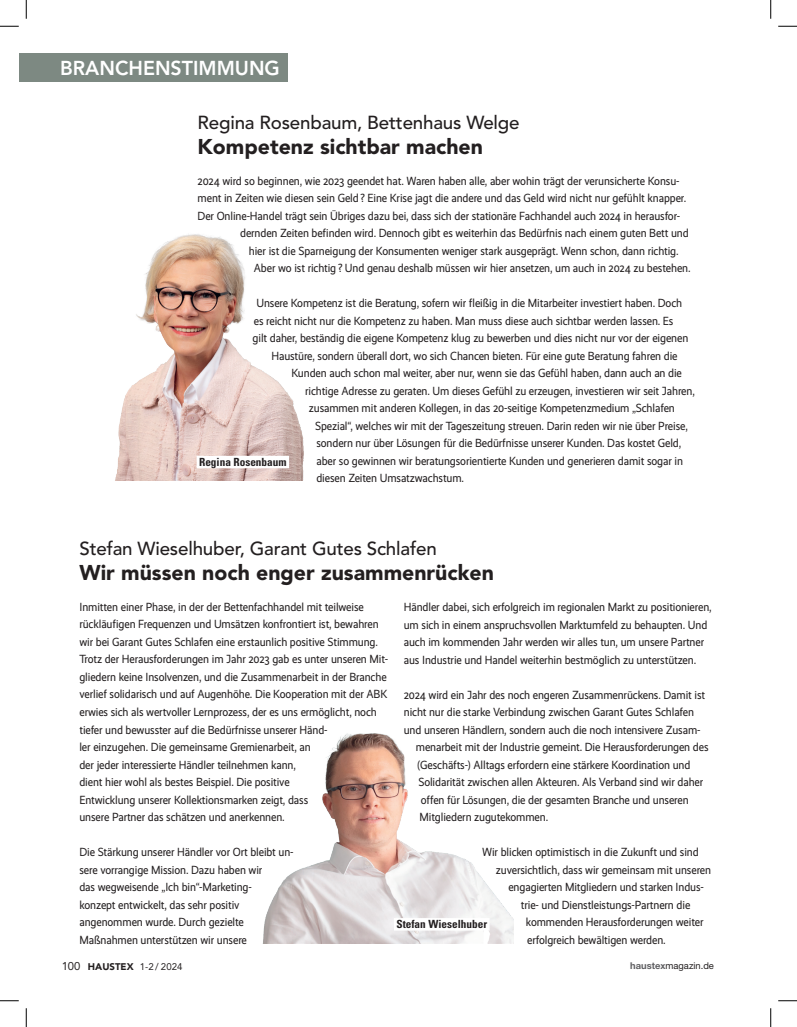
<style>
.page{position:relative;width:797px;height:1027px;background:#fff}
.page>*{position:absolute;margin:0;border:0;box-sizing:border-box;transform-origin:0 0}
.t1{font:900 21.25px "Avenir LT Std";color:#231f20}
.t2{font:800 20px "Avenir LT Std";color:#fff}
.t3{font:500 18.75px "Avenir LT Std";letter-spacing:-.01em;color:#231f20}
.t4{font:11.88px/17.5px "Realist Narrow";letter-spacing:-.01em;color:#231f20}
.t5{font:700 condensed 11.25px "Univers LT Std";color:#231f20}
.t6{font:9.62px "Avenir LT Std";color:#231f20}
.t7{font:9.38px "Helvetica Neue LT Std";color:#231f20}
.s1{font-size:11.25px}
.s2{font-weight:900}
.s3{font-weight:700;color:#5f5f62}
</style>
<div class="page">
<div style="left:19px;top:53px;width:269px;height:28px;background:#7d8982"></div>
<img style="left:263px;top:733px;width:250px;height:210px">
<img style="left:115px;top:234px;width:189px;height:246px">
<div style="left:197px;top:456px;width:92px;height:12px;background:#fff"></div>
<div style="left:394px;top:918px;width:95px;height:13px;background:#fff"></div>
<svg style="left:0;top:25px;width:19px;height:2px"></svg>
<svg style="left:778px;top:25px;width:19px;height:2px"></svg>
<svg style="left:0;top:1000px;width:19px;height:1px"></svg>
<svg style="left:778px;top:1000px;width:19px;height:1px"></svg>
<svg style="left:25px;top:0;width:2px;height:19px"></svg>
<svg style="left:25px;top:1008px;width:2px;height:19px"></svg>
<svg style="left:770px;top:0;width:1px;height:19px"></svg>
<svg style="left:770px;top:1008px;width:1px;height:19px"></svg>
<h2 class="t2" style="left:60px;top:56px;width:221px">BRANCHENSTIMMUNG</h2>
<h3 class="t3" style="left:198px;top:112px;width:323px">Regina Rosenbaum, Bettenhaus Welge</h3>
<h1 class="t1" style="left:198px;top:134px;width:287px">Kompetenz sichtbar machen</h1>
<p class="t4" style="left:198px;top:172px;width:483px">2024 wird so beginnen, wie 2023 geendet hat. Waren haben alle, aber wohin trägt der verunsicherte Konsu-</p>
<p class="t4" style="left:198px;top:190px;width:490px">ment in Zeiten wie diesen sein Geld ? Eine Krise jagt die andere und das Geld wird nicht nur gefühlt knapper.</p>
<p class="t4" style="left:198px;top:207px;width:484px">Der Online-Handel trägt sein Übriges dazu bei, dass sich der stationäre Fachhandel auch 2024 in herausfor-</p>
<p class="t4" style="left:240px;top:225px;width:450px">dernden Zeiten befinden wird. Dennoch gibt es weiterhin das Bedürfnis nach einem guten Bett und</p>
<p class="t4" style="left:249px;top:242px;width:431px">hier ist die Sparneigung der Konsumenten weniger stark ausgeprägt. Wenn schon, dann richtig.</p>
<p class="t4" style="left:254px;top:260px;width:438px">Aber wo ist richtig ? Und genau deshalb müssen wir hier ansetzen, um auch in 2024 zu bestehen.</p>
<p class="t4" style="left:256px;top:295px;width:427px">Unsere Kompetenz ist die Beratung, sofern wir fleißig in die Mitarbeiter investiert haben. Doch</p>
<p class="t4" style="left:254px;top:312px;width:421px">es reicht nicht nur die Kompetenz zu haben. Man muss diese auch sichtbar werden lassen. Es</p>
<p class="t4" style="left:253px;top:330px;width:437px">gilt daher, beständig die eigene Kompetenz klug zu bewerben und dies nicht nur vor der eigenen</p>
<p class="t4" style="left:271px;top:347px;width:408px">Haustüre, sondern überall dort, wo sich Chancen bieten. Für eine gute Beratung fahren die</p>
<p class="t4" style="left:291px;top:365px;width:392px">Kunden auch schon mal weiter, aber nur, wenn sie das Gefühl haben, dann auch an die</p>
<p class="t4" style="left:305px;top:382px;width:391px">richtige Adresse zu geraten. Um dieses Gefühl zu erzeugen, investieren wir seit Jahren,</p>
<p class="t4" style="left:309px;top:400px;width:367px">zusammen mit anderen Kollegen, in das 20-seitige Kompetenzmedium „Schlafen</p>
<p class="t4" style="left:315px;top:417px;width:374px">Spezial“, welches wir mit der Tageszeitung streuen. Darin reden wir nie über Preise,</p>
<p class="t4" style="left:316px;top:435px;width:366px">sondern nur über Lösungen für die Bedürfnisse unserer Kunden. Das kostet Geld,</p>
<p class="t4" style="left:316px;top:452px;width:368px">aber so gewinnen wir beratungsorientierte Kunden und generieren damit sogar in</p>
<p class="t4" style="left:316px;top:470px;width:149px">diesen Zeiten Umsatzwachstum.</p>
<p class="t5" style="left:199px;top:455px;width:89px">Regina Rosenbaum</p>
<h3 class="t3" style="left:79px;top:538px;width:359px">Stefan Wieselhuber, Garant Gutes Schlafen</h3>
<h1 class="t1" style="left:79px;top:560px;width:416px">Wir müssen noch enger zusammenrücken</h1>
<p class="t4" style="left:79px;top:598px;width:310px">Inmitten einer Phase, in der der Bettenfachhandel mit teilweise rückläufigen Frequenzen und Umsätzen konfrontiert ist, bewahren wir bei Garant Gutes Schlafen eine erstaunlich positive Stimmung.<br>Trotz der Herausforderungen im Jahr 2023 gab es unter unseren Mit&shy;gliedern keine Insolvenzen, und die Zusammenarbeit in der Branche verlief solidarisch und auf Augenhöhe. Die Kooperation mit der ABK erwies sich als wertvoller Lernprozess, der es uns ermöglicht, noch tiefer und bewusster auf die Bedürfnisse unserer Händ-<br>ler einzugehen. Die gemeinsame Gremienarbeit, an<br>der jeder interessierte Händler teilnehmen kann,<br>dient hier wohl als bestes Beispiel. Die positive<br>Entwicklung unserer Kollektionsmarken zeigt, dass<br>unsere Partner das schätzen und anerkennen.</p>
<p class="t4" style="left:79px;top:843px;width:216px">Die Stärkung unserer Händler vor Ort bleibt un&shy;sere vorrangige Mission. Dazu haben wir<br>das wegweisende „Ich bin“-Marketing-<br>konzept entwickelt, das sehr positiv angenommen wurde. Durch gezielte Maßnahmen unterstützen wir unsere</p>
<p class="t4" style="left:404px;top:598px;width:309px">Händler dabei, sich erfolgreich im regionalen Markt zu positionieren, um sich in einem anspruchsvollen Marktumfeld zu behaupten. Und auch im kommenden Jahr werden wir alles tun, um unsere Partner aus Industrie und Handel weiterhin bestmöglich zu unterstützen.</p>
<p class="t4" style="left:404px;top:686px;width:303px">2024 wird ein Jahr des noch engeren Zusammenrückens. Damit ist</p>
<p class="t4" style="left:404px;top:703px;width:292px">nicht nur die starke Verbindung zwischen Garant Gutes Schlafen</p>
<p class="t4" style="left:404px;top:721px;width:298px">und unseren Händlern, sondern auch die noch intensivere Zusam-</p>
<p class="t4" style="left:416px;top:738px;width:294px">menarbeit mit der Industrie gemeint. Die Herausforderungen des</p>
<p class="t4" style="left:417px;top:756px;width:275px">(Geschäfts-) Alltags erfordern eine stärkere Koordination und</p>
<p class="t4" style="left:418px;top:773px;width:286px">Solidarität zwischen allen Akteuren. Als Verband sind wir daher</p>
<p class="t4" style="left:421px;top:791px;width:269px">offen für Lösungen, die der gesamten Branche und unseren</p>
<p class="t4" style="left:419px;top:808px;width:130px">Mitgliedern zugutekommen.</p>
<p class="t4" style="left:482px;top:843px;width:218px">Wir blicken optimistisch in die Zukunft und sind</p>
<p class="t4" style="left:496px;top:861px;width:217px">zuversichtlich, dass wir gemeinsam mit unseren</p>
<p class="t4" style="left:508px;top:878px;width:197px">engagierten Mitgliedern und starken Indus-</p>
<p class="t4" style="left:521px;top:896px;width:171px">trie- und Dienstleistungs-Partnern die</p>
<p class="t4" style="left:526px;top:913px;width:179px">kommenden Herausforderungen weiter</p>
<p class="t4" style="left:527px;top:931px;width:140px">erfolgreich bewältigen werden.</p>
<p class="t5" style="left:396px;top:917px;width:92px">Stefan Wieselhuber</p>
<p class="t6" style="left:62px;top:961px;width:120px"><span class="s1">100</span> <span class="s2">HAUSTEX</span> 1-2/ 2024</p>
<p class="t7" style="left:630px;top:960px;width:85px"><span class="s3">haustex</span>magazin.de</p>
</div>
